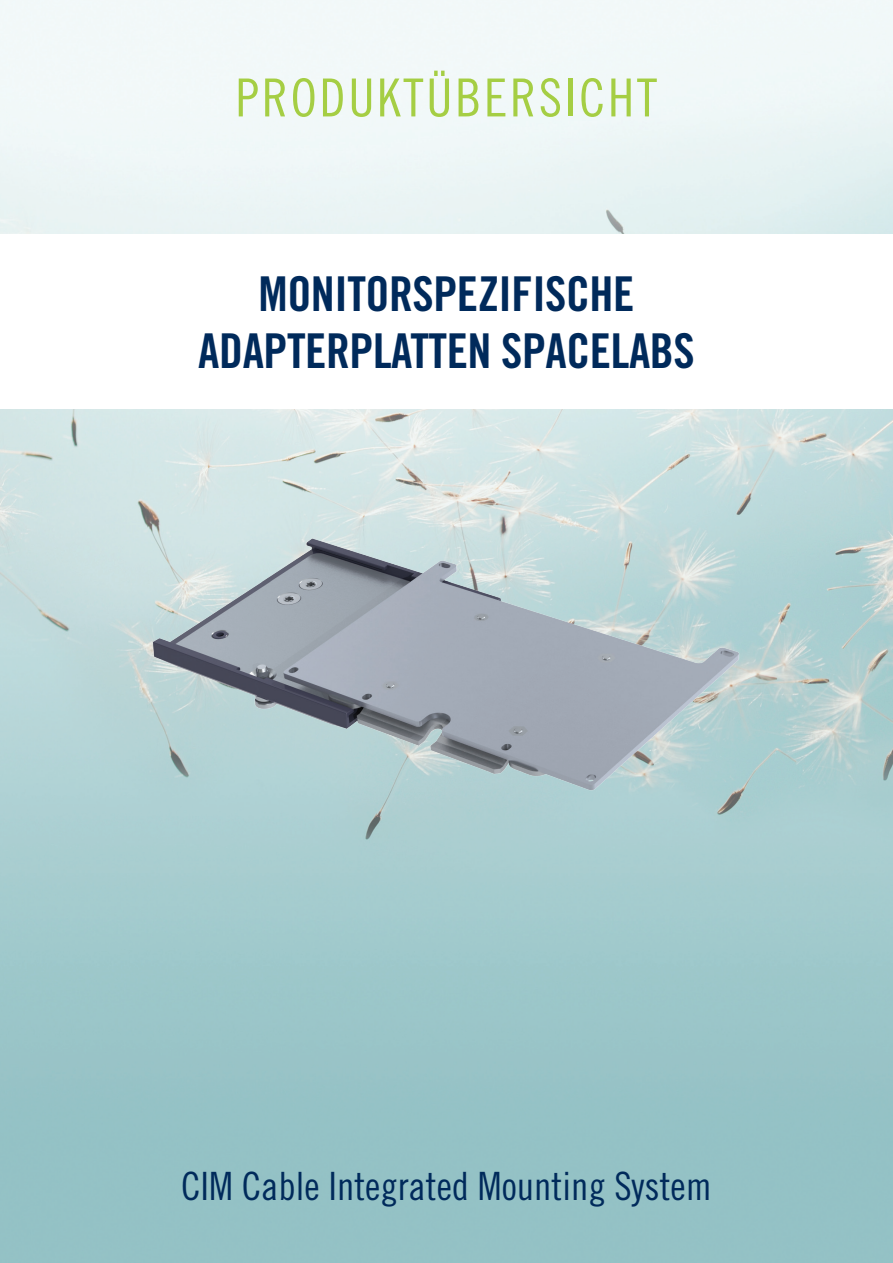
<style>
.page{position:relative;width:893px;height:1263px;background:#fff}
.page>*{position:absolute;margin:0;border:0;box-sizing:border-box;transform-origin:0 0}
.t1{font:52.5px "Trade Gothic Cond Eighteen";letter-spacing:.05em;color:#a5ce44}
.t2{font:48px/57.6px "Trade Gothic Bold Cond Twenty";letter-spacing:-.01em;color:#002a5b;text-align:center}
.t3{font:39px "Trade Gothic LT Std Cn 18";color:#002a5b}
</style>
<div class="page">
<img style="left:0;top:0;width:893px;height:1263px">
<div style="left:0;top:234px;width:893px;height:174px;background:#fff"></div>
<img style="left:131px;top:485px;width:631px;height:378px">
<p class="t1" style="left:236px;top:67px;width:423px">PRODUKTÜBERSICHT</p>
<p class="t2" style="left:198px;top:264px;width:498px">MONITORSPEZIFISCHE<br>ADAPTERPLATTEN SPACELABS</p>
<p class="t3" style="left:181px;top:1163px;width:532px">CIM Cable Integrated Mounting System</p>
</div>
